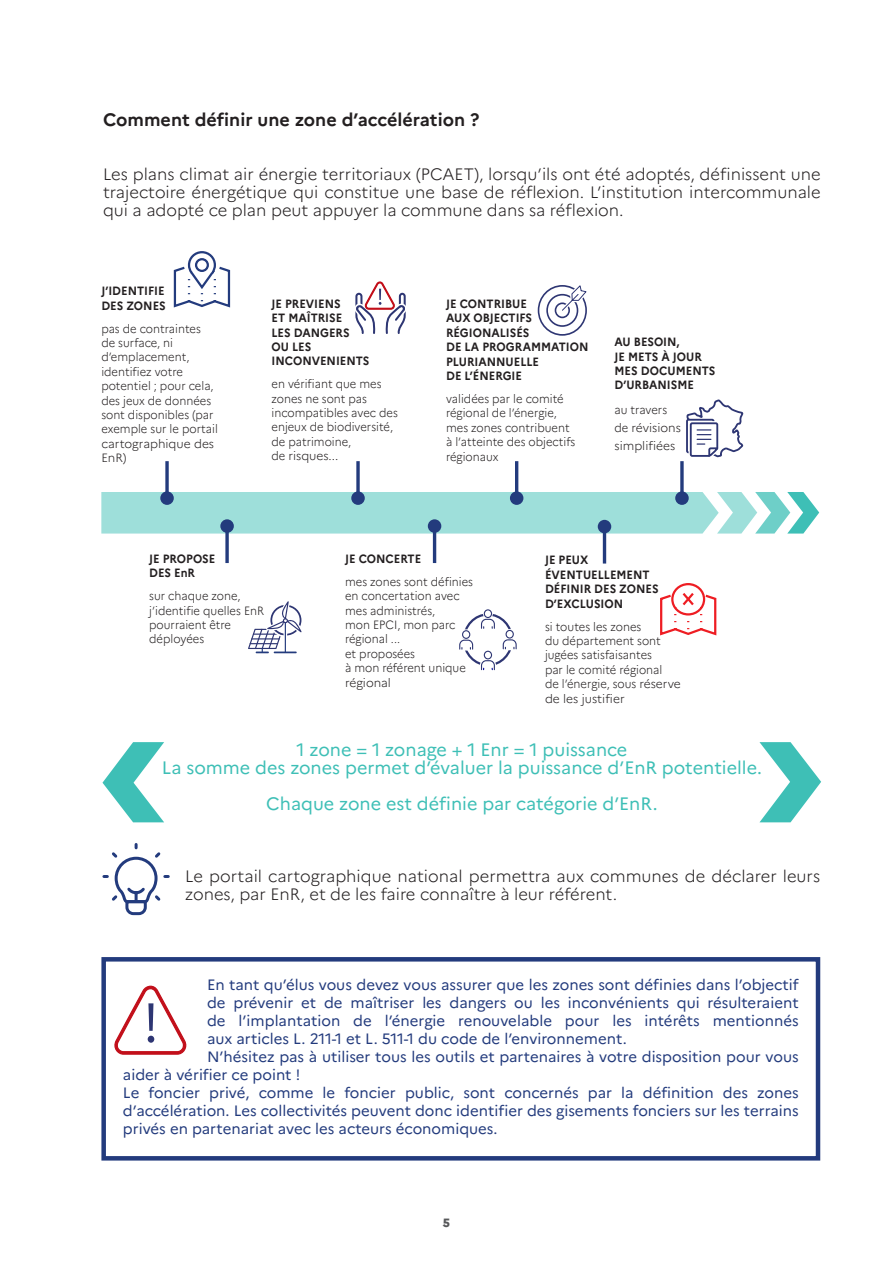
<style>
.page{position:relative;width:893px;height:1263px;background:#fff}
.page>*{position:absolute;margin:0;border:0;box-sizing:border-box;transform-origin:0 0}
.t1{font:18px "Marianne";color:#3ebfb6}
.Encadré_texte{font:700 18px "Marianne";color:#231f20}
.t2{font:300 16.5px/18px "Marianne";color:#231f20;text-align:justify}
.t3{font:15px/18px "Marianne";color:#233b7d;text-align:justify}
.t4{font:300 12px/14.4px "Marianne";color:#231f20;scale:.93 1}
.t5{font:700 12px/14.4px "Marianne";color:#231f20;scale:.93 1}
.t6{font:800 12px "Marianne";color:#57585a}
</style>
<div class="page">
<div style="left:101px;top:957px;width:719px;height:203px;border:4px solid #233b7d"></div>
<svg style="left:114px;top:985px;width:73px;height:70px"></svg>
<svg style="left:173px;top:251px;width:58px;height:57px"></svg>
<svg style="left:672px;top:584px;width:32px;height:30px"></svg>
<div style="left:671px;top:583px;width:34px;height:32px;border:2px solid #ee1d23;border-radius:50%"></div>
<svg style="left:660px;top:590px;width:57px;height:46px"></svg>
<svg style="left:248px;top:601px;width:54px;height:52px"></svg>
<svg style="left:101px;top:492px;width:718px;height:41px;background:#a1dfdb"></svg>
<svg style="left:355px;top:281px;width:51px;height:53px"></svg>
<svg style="left:538px;top:285px;width:49px;height:51px"></svg>
<div style="left:483px;top:650px;width:10px;height:10px;border:2px solid #fff;border-radius:50%"></div>
<div style="left:484px;top:651px;width:8px;height:8px;border:1px solid #2e3673;border-radius:50%"></div>
<svg style="left:479px;top:658px;width:18px;height:13px"></svg>
<div style="left:483px;top:608px;width:10px;height:11px;border:2px solid #fff;border-radius:50%"></div>
<div style="left:484px;top:609px;width:8px;height:9px;border:1px solid #2e3673;border-radius:50%"></div>
<svg style="left:479px;top:616px;width:18px;height:13px"></svg>
<div style="left:505px;top:629px;width:10px;height:10px;border:2px solid #fff;border-radius:50%"></div>
<div style="left:505px;top:630px;width:9px;height:9px;border:1px solid #2e3673;border-radius:50%"></div>
<svg style="left:502px;top:637px;width:15px;height:14px"></svg>
<div style="left:461px;top:629px;width:10px;height:11px;border:2px solid #fff;border-radius:50%"></div>
<div style="left:462px;top:630px;width:8px;height:9px;border:1px solid #2e3673;border-radius:50%"></div>
<svg style="left:459px;top:637px;width:15px;height:15px"></svg>
<svg style="left:165px;top:461px;width:4px;height:30px"></svg>
<div style="left:160px;top:491px;width:14px;height:14px;background:#233b7d;border-radius:50%"></div>
<svg style="left:356px;top:461px;width:4px;height:30px"></svg>
<div style="left:351px;top:491px;width:14px;height:14px;background:#233b7d;border-radius:50%"></div>
<hr style="left:515px;top:461px;width:3px;height:37px;background:#233b7d">
<div style="left:510px;top:491px;width:13px;height:14px;background:#233b7d;border-radius:50%"></div>
<svg style="left:680px;top:461px;width:4px;height:30px"></svg>
<div style="left:675px;top:491px;width:14px;height:14px;background:#233b7d;border-radius:50%"></div>
<svg style="left:225px;top:533px;width:4px;height:30px"></svg>
<div style="left:220px;top:519px;width:14px;height:14px;background:#233b7d;border-radius:50%"></div>
<hr style="left:603px;top:527px;width:3px;height:36px;background:#233b7d">
<div style="left:598px;top:520px;width:13px;height:13px;background:#233b7d;border-radius:50%"></div>
<hr style="left:433px;top:526px;width:3px;height:37px;background:#233b7d">
<div style="left:428px;top:519px;width:13px;height:14px;background:#233b7d;border-radius:50%"></div>
<svg style="left:686px;top:399px;width:58px;height:59px"></svg>
<svg style="left:759px;top:742px;width:62px;height:80px"></svg>
<svg style="left:102px;top:742px;width:62px;height:80px"></svg>
<svg style="left:102px;top:843px;width:68px;height:73px"></svg>
<p class="Encadré_texte" style="left:103px;top:106px;width:378px">Comment définir une zone d’accélération ?</p>
<p class="t2" style="left:103px;top:164px;width:719px">Les plans climat air énergie territoriaux (PCAET), lorsqu’ils ont été adoptés, définissent une trajectoire énergétique qui constitue une base de réflexion. L’institution intercommunale qui a adopté ce plan peut appuyer la commune dans sa réflexion.</p>
<p class="t5" style="left:101px;top:283px;width:71px">J’IDENTIFIE<br>DES ZONES</p>
<p class="t4" style="left:101px;top:320px;width:127px">pas de contraintes<br>de surface, ni d’emplacement, identifiez votre potentiel ; pour cela, des jeux de données sont disponibles (par exemple sur le portail cartographique des<br>EnR)</p>
<p class="t5" style="left:271px;top:295px;width:107px">JE PREVIENS<br>ET MAÎTRISE<br>LES DANGERS<br>OU LES<br>INCONVENIENTS</p>
<p class="t4" style="left:271px;top:376px;width:138px">en vérifiant que mes zones ne sont pas incompatibles avec des enjeux de biodiversité, de patrimoine,<br>de risques...</p>
<p class="t5" style="left:446px;top:296px;width:155px">JE CONTRIBUE<br>AUX OBJECTIFS<br>RÉGIONALISÉS<br>DE LA PROGRAMMATION<br>PLURIANNUELLE<br>DE L’ÉNERGIE</p>
<p class="t4" style="left:446px;top:390px;width:141px">validées par le comité régional de l’énergie, mes zones contribuent à l’atteinte des objectifs régionaux</p>
<p class="t5" style="left:614px;top:334px;width:110px">AU BESOIN,<br>JE METS À JOUR<br>MES DOCUMENTS<br>D’URBANISME</p>
<p class="t4" style="left:614px;top:400px;width:73px;line-height:18px">au travers de révisions simplifiées</p>
<p class="t5" style="left:149px;top:550px;width:73px">JE PROPOSE<br>DES EnR</p>
<p class="t4" style="left:149px;top:588px;width:125px">sur chaque zone, j’identifie quelles EnR pourraient être déployées</p>
<p class="t5" style="left:345px;top:550px;width:83px">JE CONCERTE</p>
<p class="t4" style="left:345px;top:573px;width:139px">mes zones sont définies en concertation avec mes administrés,<br>mon EPCI, mon parc régional ...<br>et proposées<br>à mon référent unique régional</p>
<p class="t5" style="left:545px;top:552px;width:124px">JE PEUX<br>ÉVENTUELLEMENT<br>DÉFINIR DES ZONES<br>D’EXCLUSION</p>
<p class="t4" style="left:545px;top:618px;width:148px">si toutes les zones<br>du département sont jugées satisfaisantes<br>par le comité régional<br>de l’énergie, sous réserve de les justifier</p>
<p class="t1" style="left:296px;top:736px;width:332px">1 zone = 1 zonage + 1 Enr = 1 puissance</p>
<p class="t1" style="left:162px;top:754px;width:601px">La somme des zones permet d’évaluer la puissance d’EnR potentielle.</p>
<p class="t1" style="left:266px;top:790px;width:393px">Chaque zone est définie par catégorie d’EnR.</p>
<p class="t2" style="left:185px;top:866px;width:636px">Le portail cartographique national permettra aux communes de déclarer leurs zones, par EnR, et de les faire connaître à leur référent.</p>
<p class="t3" style="left:207px;top:974px;width:593px">En tant qu’élus vous devez vous assurer que les zones sont définies dans l’objectif de prévenir et de maîtriser les dangers ou les inconvénients qui résulteraient de l’implantation de l’énergie renouvelable pour les intérêts mentionnés aux articles L. 211‑1 et L. 511-1 du code de l’environnement.</p>
<p class="t3" style="left:123px;top:1046px;width:677px;text-indent:84px">N’hésitez pas à utiliser tous les outils et partenaires à votre disposition pour vous aider à vérifier ce point !</p>
<p class="t3" style="left:123px;top:1082px;width:677px">Le foncier privé, comme le foncier public, sont concernés par la définition des zones d’accélération. Les collectivités peuvent donc identifier des gisements fonciers sur les terrains privés en partenariat avec les acteurs économiques.</p>
<p class="t6" style="left:443px;top:1213px;width:9px">5</p>
</div>
